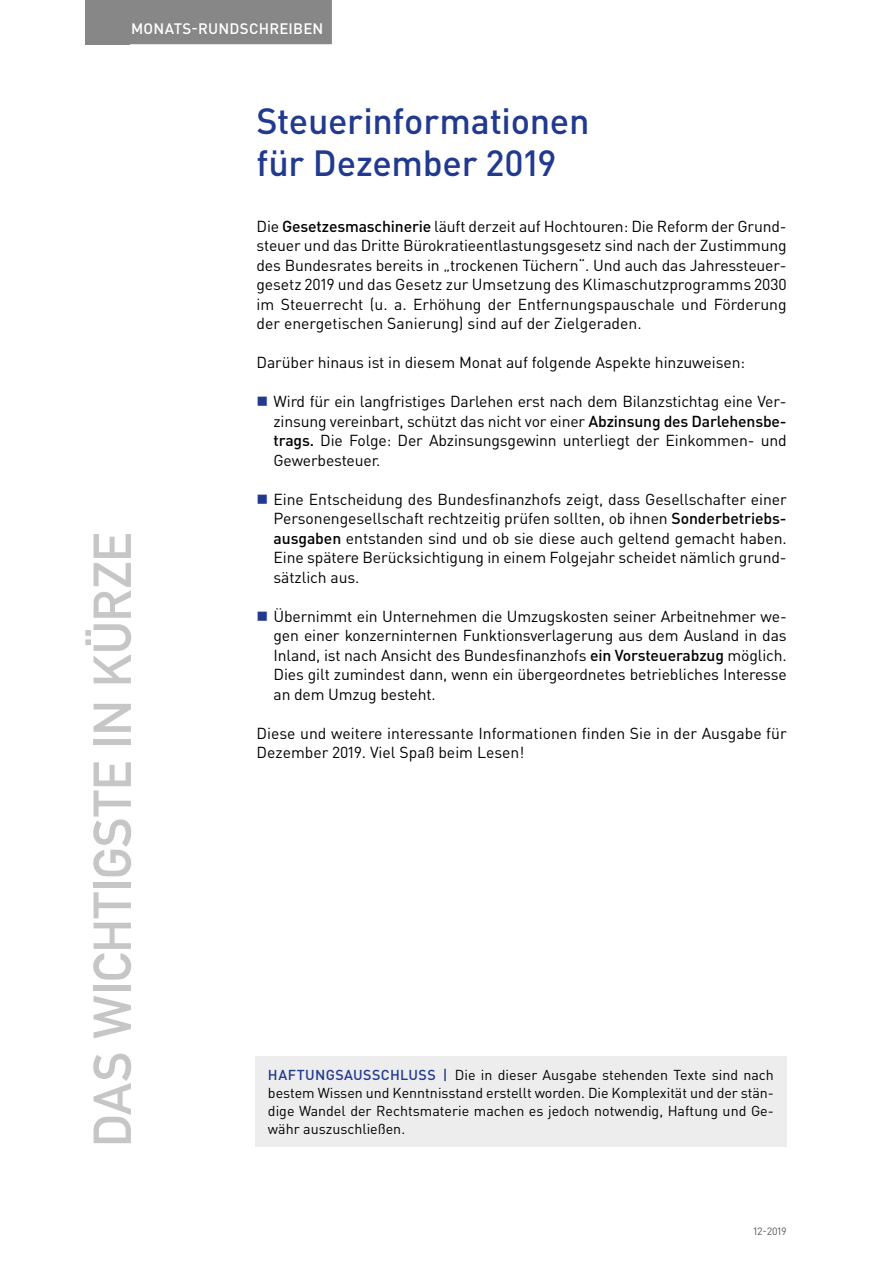
<style>
.page{position:relative;width:893px;height:1263px;background:#fff}
.page>*{position:absolute;margin:0;border:0;box-sizing:border-box;transform-origin:0 0}
.t1{font:52.5px "DIN Mittelschrift Std";color:#c6c6c6}
.t2{font:500 36px/42px "DIN Pro";letter-spacing:-.01em;color:#213a8f}
.t3{font:15.75px/19.5px "DIN Pro";letter-spacing:-.005em;color:#000;text-align:justify}
.t4{font:500 15px "DIN Pro";letter-spacing:.015em;color:#fff}
.t5{font:14.25px/18px "DIN Pro";color:#000;text-align:justify}
.t6{font:10.5px "DIN Pro";color:#575756}
.s1{font-weight:500}
.s2{font-weight:500;color:#213a8f}
</style>
<div class="page">
<div style="left:85px;top:0;width:45px;height:44px;background:#878787"></div>
<div style="left:122px;top:0;width:210px;height:44px;background:#878787"></div>
<div style="left:255px;top:1057px;width:532px;height:90px;background:#ededed"></div>
<p class="t4" style="left:131px;top:18px;width:194px">MONATS-RUNDSCHREIBEN</p>
<h1 class="t1" style="left:82px;top:1147px;width:616px;rotate:-90deg">DAS WICHTIGSTE IN KÜRZE</h1>
<h2 class="t2" style="left:257px;top:99px;width:334px">Steuerinformationen für Dezember 2019</h2>
<p class="t3" style="left:257px;top:216px;width:532px">Die <span class="s1">Gesetzesmaschinerie</span> läuft derzeit auf Hochtouren: Die Reform der Grund&shy;steuer und das Dritte Bürokratieentlastungsgesetz sind nach der Zustimmung des Bundesrates bereits in „trockenen Tüchern“. Und auch das Jahressteuer&shy;gesetz 2019 und das Gesetz zur Umsetzung des Klimaschutzprogramms 2030 im Steuerrecht (u. a. Erhöhung der Entfernungspauschale und Förderung der energetischen Sanierung) sind auf der Zielgeraden.</p>
<p class="t3" style="left:257px;top:352px;width:490px">Darüber hinaus ist in diesem Monat auf folgende Aspekte hinzuweisen:</p>
<p class="t3" style="left:274px;top:391px;width:515px">Wird für ein langfristiges Darlehen erst nach dem Bilanzstichtag eine Ver&shy;zinsung vereinbart, schützt das nicht vor einer <span class="s1">Abzinsung des Darlehensbe&shy;trags.</span> Die Folge: Der Abzinsungsgewinn unterliegt der Einkommen- und Gewerbesteuer.</p>
<p class="t3" style="left:274px;top:489px;width:515px">Eine Entscheidung des Bundesfinanzhofs zeigt, dass Gesellschafter einer Personengesellschaft rechtzeitig prüfen sollten, ob ihnen <span class="s1">Sonderbetriebs&shy;ausgaben</span> entstanden sind und ob sie diese auch geltend gemacht haben.<br>Eine spätere Berücksichtigung in einem Folgejahr scheidet nämlich grund&shy;sätzlich aus.</p>
<p class="t3" style="left:274px;top:606px;width:515px">Übernimmt ein Unternehmen die Umzugskosten seiner Arbeitnehmer we&shy;gen einer konzerninternen Funktionsverlagerung aus dem Ausland in das Inland, ist nach Ansicht des Bundesfinanzhofs <span class="s1">ein Vorsteuerabzug</span> möglich.<br>Dies gilt zumindest dann, wenn ein übergeordnetes betriebliches Interesse an dem Umzug besteht.</p>
<p class="t3" style="left:257px;top:723px;width:532px">Diese und weitere interessante Informationen finden Sie in der Ausgabe für<br>Dezember 2019. Viel Spaß beim Lesen!</p>
<p class="t5" style="left:268px;top:1065px;width:508px"><span class="s2">HAFTUNGSAUSSCHLUSS |</span> Die in dieser Ausgabe stehenden Texte sind nach bestem Wissen und Kenntnisstand erstellt worden. Die Komplexität und der stän&shy;dige Wandel der Rechtsmaterie machen es jedoch notwendig, Haftung und Ge&shy;währ auszuschließen.</p>
<p class="t6" style="left:753px;top:1224px;width:35px">12-2019</p>
</div>
